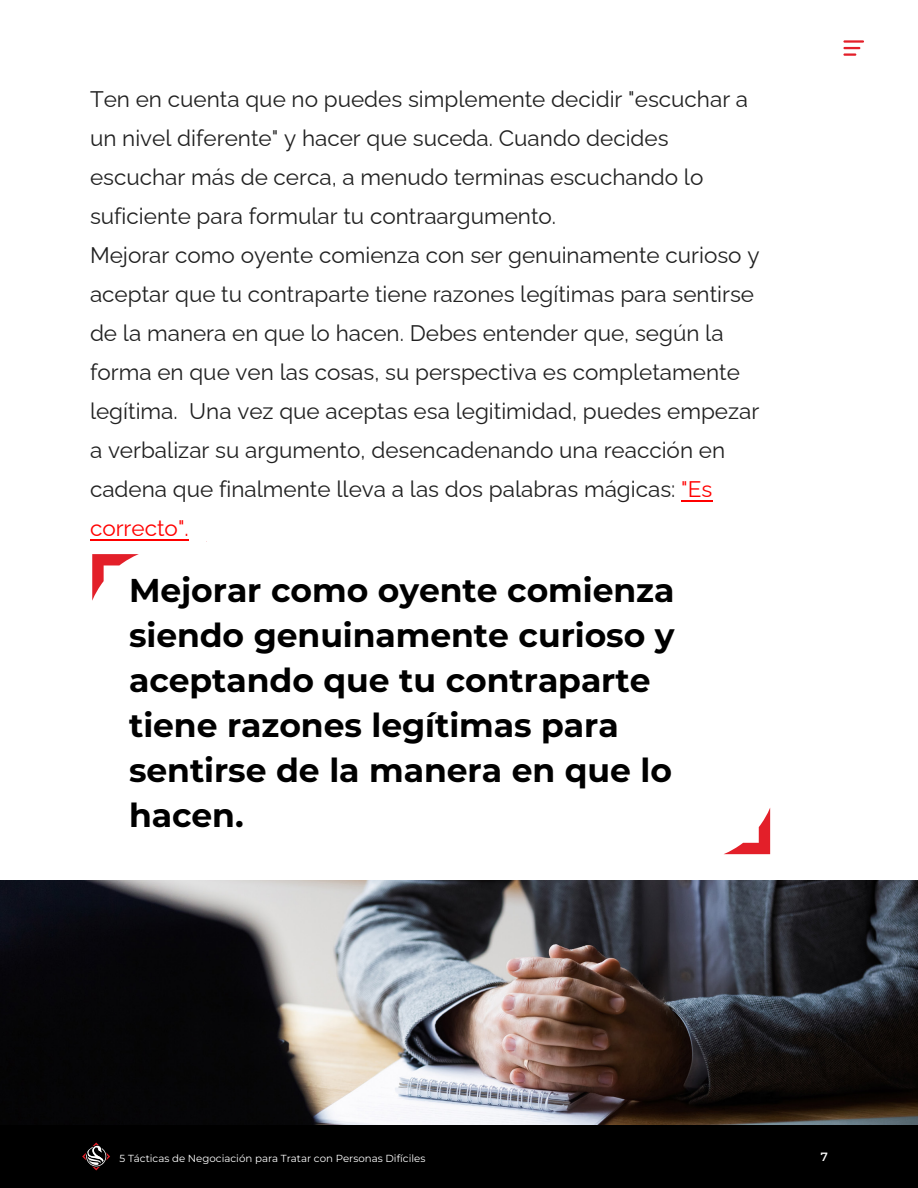
<style>
.page{position:relative;width:918px;height:1188px;background:#fff}
.page>*{position:absolute;margin:0;border:0;box-sizing:border-box;transform-origin:0 0}
.call_out{font:700 33px/45px "Montserrat";color:#000}
.intro_main_text{font:22.5px/39px "Raleway";color:#212121}
.t1{font:12px "Montserrat";color:#fff}
.t2{font:10.2px "Montserrat";color:#fff}
.s1{color:#f00}
</style>
<div class="page">
<svg style="left:92px;top:554px;width:47px;height:47px"></svg>
<svg style="left:724px;top:808px;width:46px;height:46px"></svg>
<img style="left:0;top:881px;width:918px;height:244px">
<div style="left:0;top:1125px;width:918px;height:63px;background:#000"></div>
<svg style="left:82px;top:1142px;width:28px;height:28px"></svg>
<svg style="left:843px;top:47px;width:17px;height:9px"></svg>
<hr style="left:843px;top:40px;width:21px;height:3px;background:#e31f29">
<hr style="left:681px;top:500px;width:31px;height:2px;background:#f00">
<hr style="left:90px;top:539px;width:99px;height:2px;background:#f00">
<p class="intro_main_text" style="left:90px;top:77px;width:671px">Ten en cuenta que no puedes simplemente decidir "escuchar a un nivel diferente" y hacer que suceda. Cuando decides escuchar más de cerca, a menudo terminas escuchando lo suficiente para formular tu contraargumento.<br>Mejorar como oyente comienza con ser genuinamente curioso y aceptar que tu contraparte tiene razones legítimas para sentirse de la manera en que lo hacen. Debes entender que, según la forma en que ven las cosas, su perspectiva es completamente legítima. Una vez que aceptas esa legitimidad, puedes empezar a verbalizar su argumento, desencadenando una reacción en cadena que finalmente lleva a las dos palabras mágicas: <span class="s1">"Es correcto".</span></p>
<p class="call_out" style="left:129px;top:567px;width:547px">Mejorar como oyente comienza siendo genuinamente curioso y aceptando que tu contraparte tiene razones legítimas para sentirse de la manera en que lo hacen.</p>
<p class="t2" style="left:120px;top:1152px;width:307px">5 Tácticas de Negociación para Tratar con Personas Difíciles</p>
<p class="t1" style="left:821px;top:1147px;width:9px">7</p>
</div>
